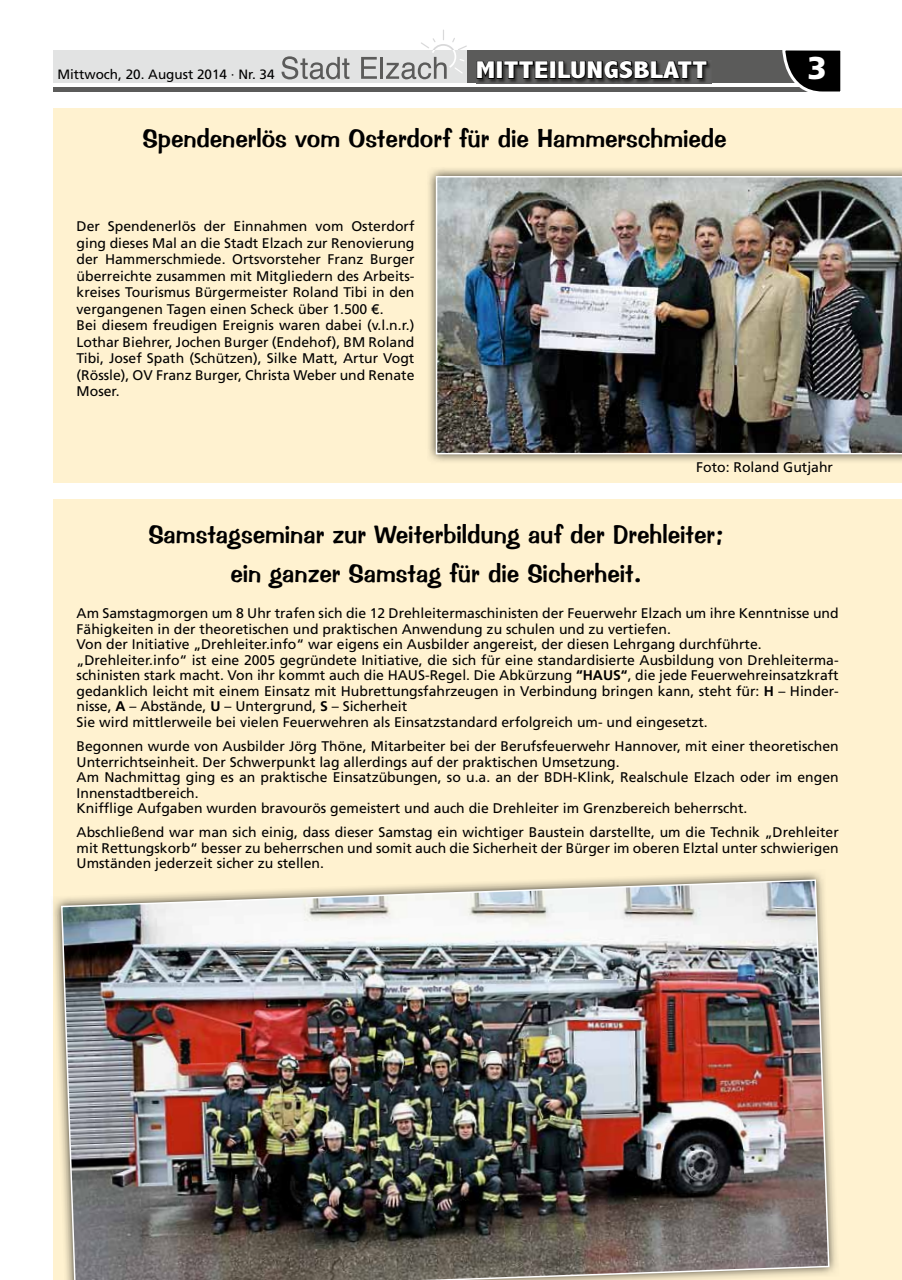
<style>
.page{position:relative;width:902px;height:1280px;background:#fff}
.page>*{position:absolute;margin:0;border:0;box-sizing:border-box;transform-origin:0 0}
.t1{font:900 31.5px "Frutiger";color:#fff}
.t2{font:25.5px/39.3px "Impress BT";color:#000;text-align:center}
.t3{font:800 condensed 24.45px "Abadi";letter-spacing:.01em;color:#fff;scale:1.26 1}
.t4{font:13.95px/15.6px "Frutiger";color:#000}
.t5{font:13.5px "Frutiger";color:#000}
.s1{font-family:"Gill Sans"}
.s2{font-weight:700}
</style>
<div class="page">
<div style="left:53px;top:51px;width:787px;height:32px;background:#e2e3e3"></div>
<div style="left:467px;top:51px;width:361px;height:32px;background:#5b5b5a"></div>
<hr style="left:53px;top:87px;width:787px;height:4px;background:#5b5b5a">
<svg style="left:780px;top:50px;width:61px;height:42px"></svg>
<svg style="left:281px;top:56px;width:68px;height:23px"></svg>
<svg style="left:361px;top:57px;width:16px;height:22px"></svg>
<hr style="left:380px;top:57px;width:3px;height:22px;background:#5b5b5a">
<svg style="left:386px;top:29px;width:81px;height:50px"></svg>
<img style="left:478px;top:63px;width:232px;height:20px">
<svg style="left:476px;top:60px;width:232px;height:20px"></svg>
<div style="left:53px;top:108px;width:848px;height:375px;background:#fff2d0"></div>
<div style="left:53px;top:500px;width:848px;height:780px;background:#fff2d0"></div>
<img style="left:428px;top:168px;width:473px;height:294px">
<img style="left:436px;top:176px;width:465px;height:278px">
<img style="left:618px;top:872px;width:219px;height:400px">
<img style="left:60px;top:879px;width:770px;height:401px">
<p class="t5" style="left:57px;top:66px;width:219px">Mittwoch, 20. August 2014 · Nr. 34</p>
<h3 class="t3" style="left:476px;top:57px;width:185px">MITTEILUNGSBLATT</h3>
<h1 class="t1" style="left:807px;top:49px;width:21px">3</h1>
<h2 class="t2" style="left:142px;top:119px;width:585px">Spendenerlös vom Osterdorf für die Hammerschmiede</h2>
<p class="t4" style="left:77px;top:218px;width:339px;line-height:16.5px">Der Spendenerlös der Einnahmen vom Osterdorf ging dieses Mal an die Stadt Elzach zur Renovierung der Hammerschmiede. Ortsvorsteher Franz Burger überreichte zusammen mit Mitgliedern des Arbeits&shy;kreises Tourismus Bürgermeister Roland Tibi in den vergangenen Tagen einen Scheck über 1.500 <span class="s1">€</span>.<br>Bei diesem freudigen Ereignis waren dabei (v.l.n.r.)<br>Lothar Biehrer, Jochen Burger (Endehof), BM Roland Tibi, Josef Spath (Schützen), Silke Matt, Artur Vogt (Rössle), OV Franz Burger, Christa Weber und Renate Moser.</p>
<p class="t4" style="left:696px;top:459px;width:138px">Foto: Roland Gutjahr</p>
<h2 class="t2" style="left:148px;top:514px;width:577px">Samstagseminar zur Weiterbildung auf der Drehleiter; ein ganzer Samstag für die Sicherheit.</h2>
<p class="t4" style="left:77px;top:605px;width:763px">Am Samstagmorgen um 8 Uhr trafen sich die 12 Drehleitermaschinisten der Feuerwehr Elzach um ihre Kenntnisse und Fähigkeiten in der theoretischen und praktischen Anwendung zu schulen und zu vertiefen.<br>Von der Initiative „Drehleiter.info“ war eigens ein Ausbilder angereist, der diesen Lehrgang durchführte. „Drehleiter.info“ ist eine 2005 gegründete Initiative, die sich für eine standardisierte Ausbildung von Drehleiterma&shy;schinisten stark macht. Von ihr kommt auch die HAUS-Regel. Die Abkürzung <span class="s2">“HAUS“</span>, die jede Feuerwehreinsatzkraft gedanklich leicht mit einem Einsatz mit Hubrettungsfahrzeugen in Verbindung bringen kann, steht für: <span class="s2">H</span> – Hinder&shy;nisse, <span class="s2">A</span> – Abstände, <span class="s2">U</span> – Untergrund, <span class="s2">S</span> – Sicherheit<br>Sie wird mittlerweile bei vielen Feuerwehren als Einsatzstandard erfolgreich um- und eingesetzt.</p>
<p class="t4" style="left:77px;top:738px;width:763px">Begonnen wurde von Ausbilder Jörg Thöne, Mitarbeiter bei der Berufsfeuerwehr Hannover, mit einer theoretischen Unterrichtseinheit. Der Schwerpunkt lag allerdings auf der praktischen Umsetzung.<br>Am Nachmittag ging es an praktische Einsatzübungen, so u.a. an der BDH-Klink, Realschule Elzach oder im engen Innenstadtbereich.<br>Knifflige Aufgaben wurden bravourös gemeistert und auch die Drehleiter im Grenzbereich beherrscht.</p>
<p class="t4" style="left:77px;top:824px;width:763px;text-align:justify">Abschließend war man sich einig, dass dieser Samstag ein wichtiger Baustein darstellte, um die Technik „Drehleiter mit Rettungskorb“ besser zu beherrschen und somit auch die Sicherheit der Bürger im oberen Elztal unter schwierigen Umständen jederzeit sicher zu stellen.</p>
</div>
